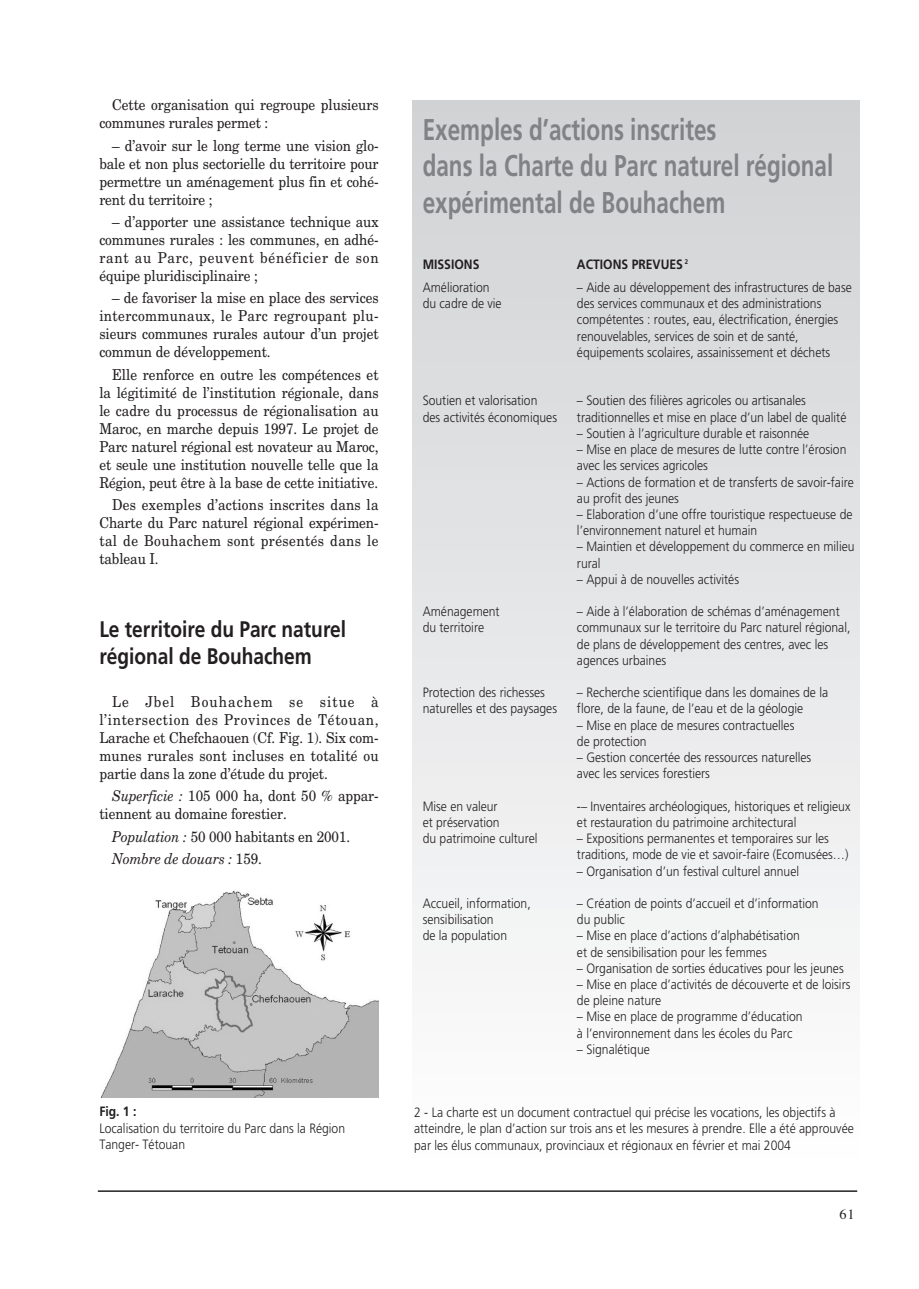
<style>
.page{position:relative;width:919px;height:1289px;background:#fff}
.page>*{position:absolute;margin:0;border:0;box-sizing:border-box;transform-origin:0 0}
.t1{font:700 30px/36px "Frutiger";color:#808285;scale:.75 1}
.t2{font:700 22.5px/27px "Frutiger";color:#231f20;scale:.85 1}
.t3{font:15px/18px "New Century Schlbk";letter-spacing:-.005em;color:#231f20;text-align:justify;scale:.9 1}
.t4{font:italic 15px/22.2px "New Century Schlbk";letter-spacing:-.005em;color:#231f20;scale:.9 1}
.t5{font:14.25px "Times";color:#231f20}
.t6{font:300 13.5px/16.2px "Frutiger";color:#231f20;scale:.9 1}
.t7{font:700 13.5px "Frutiger";color:#231f20;scale:.9 1}
.s1{font-style:italic}
.s2{font-style:normal}
</style>
<div class="page">
<hr style="left:98px;top:1190px;width:759px;height:1px;background:#231f20">
<div style="left:412px;top:100px;width:447px;height:1060px;background:linear-gradient(to bottom,#d0d1d4,#fefefe)"></div>
<svg style="left:101px;top:1096px;width:277px;height:2px"></svg>
<img style="left:101px;top:891px;width:277px;height:205px">
<p class="t3" style="left:99px;top:96px;width:312px;text-indent:13px">Cette organisation qui regroupe plusieurs communes rurales permet :</p>
<p class="t3" style="left:99px;top:136px;width:312px;text-indent:13px">– d’avoir sur le long terme une vision glo&shy;bale et non plus sectorielle du territoire pour permettre un aménagement plus fin et cohé&shy;rent du territoire ;</p>
<p class="t3" style="left:99px;top:212px;width:312px;text-indent:13px">– d’apporter une assistance technique aux communes rurales : les communes, en adhé&shy;rant au Parc, peuvent bénéficier de son équipe pluridisciplinaire ;</p>
<p class="t3" style="left:99px;top:288px;width:312px;text-indent:13px">– de favoriser la mise en place des services intercommunaux, le Parc regroupant plu&shy;sieurs communes rurales autour d’un projet commun de développement.</p>
<p class="t3" style="left:99px;top:365px;width:312px;text-indent:13px">Elle renforce en outre les compétences et la légitimité de l’institution régionale, dans le cadre du processus de régionalisation au Maroc, en marche depuis 1997. Le projet de Parc naturel régional est novateur au Maroc, et seule une institution nouvelle telle que la Région, peut être à la base de cette initiative.</p>
<p class="t3" style="left:99px;top:495px;width:312px;text-indent:13px">Des exemples d’actions inscrites dans la Charte du Parc naturel régional expérimen&shy;tal de Bouhachem sont présentés dans le tableau I.</p>
<h2 class="t2" style="left:99px;top:615px;width:292px">Le territoire du Parc naturel régional de Bouhachem</h2>
<p class="t3" style="left:99px;top:692px;width:312px;text-indent:13px">Le Jbel Bouhachem se situe à l’intersection des Provinces de Tétouan, Larache et Chefchaouen (Cf. Fig. 1). Six com&shy;munes rurales sont incluses en totalité ou partie dans la zone d’étude du projet.</p>
<p class="t3" style="left:99px;top:786px;width:312px;text-indent:13px"><span class="s1">Superficie :</span> 105 000 ha, dont 50 % appar&shy;tiennent au domaine forestier.</p>
<p class="t4" style="left:112px;top:824px;width:266px">Population : <span class="s2">50 000 habitants en 2001.<br></span>Nombre de douars : <span class="s2">159.</span></p>
<p class="t7" style="left:99px;top:1103px;width:43px">Fig. 1 :</p>
<p class="t6" style="left:99px;top:1119px;width:274px">Localisation du territoire du Parc dans la Région<br>Tanger- Tétouan</p>
<h1 class="t1" style="left:422px;top:112px;width:549px">Exemples d’actions inscrites<br>dans la Charte du Parc naturel régional expérimental de Bouhachem</h1>
<p class="t7" style="left:422px;top:256px;width:65px">MISSIONS</p>
<p class="t7" style="left:577px;top:256px;width:125px">ACTIONS PREVUES <sup>2</sup></p>
<p class="t6" style="left:422px;top:279px;width:76px">Amélioration</p>
<p class="t6" style="left:577px;top:279px;width:307px">– Aide au développement des infrastructures de base</p>
<p class="t6" style="left:422px;top:295px;width:89px">du cadre de vie</p>
<p class="t6" style="left:577px;top:295px;width:292px">des services communaux et des administrations compétentes : routes, eau, électrification, énergies renouvelables, services de soin et de santé, équipements scolaires, assainissement et déchets</p>
<p class="t6" style="left:422px;top:392px;width:129px">Soutien et valorisation</p>
<p class="t6" style="left:577px;top:392px;width:256px">– Soutien des filières agricoles ou artisanales</p>
<p class="t6" style="left:422px;top:409px;width:151px">des activités économiques</p>
<p class="t6" style="left:577px;top:409px;width:301px">traditionnelles et mise en place d’un label de qualité</p>
<p class="t6" style="left:577px;top:425px;width:259px">– Soutien à l’agriculture durable et raisonnée</p>
<p class="t6" style="left:577px;top:441px;width:301px">– Mise en place de mesures de lutte contre l’érosion avec les services agricoles</p>
<p class="t6" style="left:577px;top:473px;width:309px">– Actions de formation et de transferts de savoir-faire au profit des jeunes</p>
<p class="t6" style="left:577px;top:506px;width:307px">– Elaboration d’une offre touristique respectueuse de l’environnement naturel et humain</p>
<p class="t6" style="left:577px;top:538px;width:310px">– Maintien et développement du commerce en milieu rural</p>
<p class="t6" style="left:577px;top:571px;width:181px">– Appui à de nouvelles activités</p>
<p class="t6" style="left:422px;top:603px;width:87px">Aménagement</p>
<p class="t6" style="left:577px;top:603px;width:293px">– Aide à l’élaboration de schémas d’aménagement</p>
<p class="t6" style="left:422px;top:619px;width:70px">du territoire</p>
<p class="t6" style="left:577px;top:619px;width:305px">communaux sur le territoire du Parc naturel régional, de plans de développement des centres, avec les agences urbaines</p>
<p class="t6" style="left:422px;top:684px;width:137px">Protection des richesses</p>
<p class="t6" style="left:577px;top:684px;width:280px">– Recherche scientifique dans les domaines de la</p>
<p class="t6" style="left:422px;top:700px;width:151px">naturelles et des paysages</p>
<p class="t6" style="left:577px;top:700px;width:253px">flore, de la faune, de l’eau et de la géologie</p>
<p class="t6" style="left:577px;top:716px;width:243px">– Mise en place de mesures contractuelles de protection</p>
<p class="t6" style="left:577px;top:749px;width:262px">– Gestion concertée des ressources naturelles avec les services forestiers</p>
<p class="t6" style="left:422px;top:797px;width:85px">Mise en valeur</p>
<p class="t6" style="left:577px;top:797px;width:305px">-– Inventaires archéologiques, historiques et religieux</p>
<p class="t6" style="left:422px;top:814px;width:87px">et préservation</p>
<p class="t6" style="left:577px;top:814px;width:245px">et restauration du patrimoine architectural</p>
<p class="t6" style="left:422px;top:830px;width:129px">du patrimoine culturel</p>
<p class="t6" style="left:577px;top:830px;width:303px">– Expositions permanentes et temporaires sur les traditions, mode de vie et savoir-faire (Ecomusées…)</p>
<p class="t6" style="left:577px;top:862px;width:248px">– Organisation d’un festival culturel annuel</p>
<p class="t6" style="left:422px;top:895px;width:121px">Accueil, information,</p>
<p class="t6" style="left:577px;top:895px;width:270px">– Création de points d’accueil et d’information</p>
<p class="t6" style="left:422px;top:911px;width:80px">sensibilisation</p>
<p class="t6" style="left:577px;top:911px;width:55px">du public</p>
<p class="t6" style="left:422px;top:927px;width:95px">de la population</p>
<p class="t6" style="left:577px;top:927px;width:249px">– Mise en place d’actions d’alphabétisation et de sensibilisation pour les femmes</p>
<p class="t6" style="left:577px;top:959px;width:298px">– Organisation de sorties éducatives pour les jeunes</p>
<p class="t6" style="left:577px;top:976px;width:305px">– Mise en place d’activités de découverte et de loisirs de pleine nature</p>
<p class="t6" style="left:577px;top:1008px;width:252px">– Mise en place de programme d’éducation à l’environnement dans les écoles du Parc</p>
<p class="t6" style="left:577px;top:1040px;width:83px">– Signalétique</p>
<p class="t6" style="left:414px;top:1104px;width:490px">2 - La charte est un document contractuel qui précise les vocations, les objectifs à atteindre, le plan d’action sur trois ans et les mesures à prendre. Elle a été approuvée par les élus communaux, provinciaux et régionaux en février et mai 2004</p>
<p class="t5" style="left:839px;top:1200px;width:17px">61</p>
</div>
